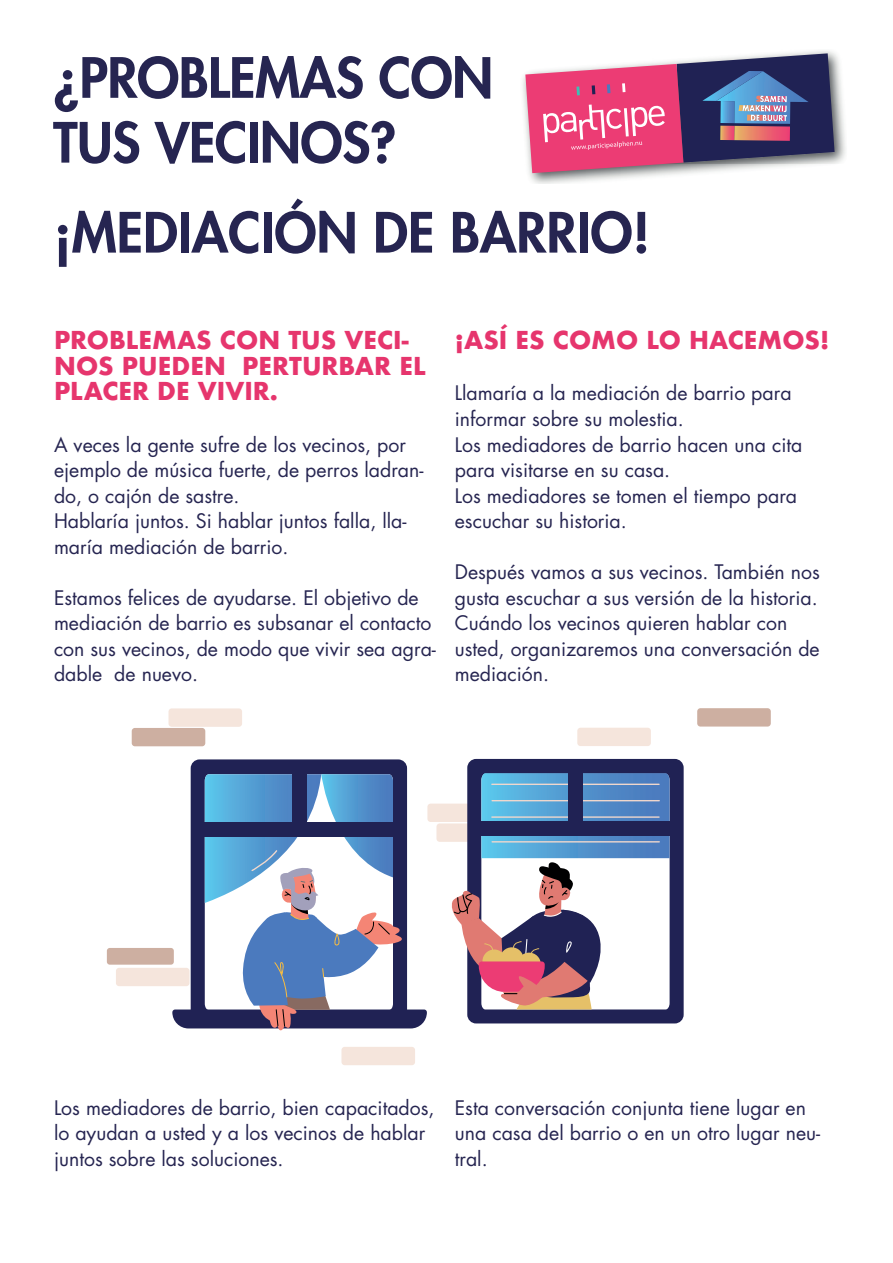
<style>
.page{position:relative;width:893px;height:1263px;background:#fff}
.page>*{position:absolute;margin:0;border:0;box-sizing:border-box;transform-origin:0 0}
.t1{font:800 54px/64.8px "Futura";letter-spacing:-.01em;color:#262551}
.t2{font:700 24px/25.5px "Futura";color:#e6356d}
.t3{font:19.5px/25.5px "Futura";color:#262551}
</style>
<div class="page">
<div style="left:436px;top:823px;width:74px;height:19px;background:#f5e5dc;border-radius:3px"></div>
<div style="left:427px;top:804px;width:74px;height:18px;background:#f5e5dc;border-radius:3px"></div>
<div style="left:467px;top:759px;width:217px;height:264px;background:#202254;border-radius:9px"></div>
<div style="left:191px;top:759px;width:216px;height:265px;background:#202254;border-radius:9px"></div>
<div style="left:132px;top:728px;width:73px;height:18px;background:#cdafa1;border-radius:3px"></div>
<div style="left:697px;top:708px;width:74px;height:18px;background:#cdafa1;border-radius:3px"></div>
<div style="left:169px;top:708px;width:73px;height:19px;background:#f5e5dc;border-radius:3px"></div>
<div style="left:341px;top:1047px;width:74px;height:18px;background:#f5e5dc;border-radius:3px"></div>
<div style="left:577px;top:728px;width:74px;height:18px;background:#f5e5dc;border-radius:3px"></div>
<svg style="left:172px;top:774px;width:255px;height:257px"></svg>
<svg style="left:449px;top:773px;width:221px;height:236px"></svg>
<div style="left:116px;top:968px;width:73px;height:18px;background:#f5e5dc;border-radius:3px"></div>
<div style="left:107px;top:948px;width:67px;height:17px;background:#cdafa1;border-radius:3px"></div>
<img style="left:522px;top:51px;width:324px;height:133px">
<svg style="left:525px;top:53px;width:310px;height:120px;background:#a3648a"></svg>
<p class="t1" style="left:53px;top:45px;width:441px">¿PROBLEMAS CON<br>TUS VECINOS?</p>
<p class="t1" style="left:54px;top:200px;width:598px">¡MEDIACIÓN DE BARRIO!</p>
<p class="t2" style="left:54px;top:328px;width:373px">PROBLEMAS CON TUS VECI-<br>NOS PUEDEN PERTURBAR EL<br>PLACER DE VIVIR.</p>
<p class="t3" style="left:54px;top:432px;width:371px">A veces la gente sufre de los vecinos, por ejemplo de música fuerte, de perros ladran&shy;do, o cajón de sastre.</p>
<p class="t3" style="left:54px;top:508px;width:354px">Hablaría juntos. Si hablar juntos falla, lla&shy;maría mediación de barrio.</p>
<p class="t3" style="left:54px;top:585px;width:383px">Estamos felices de ayudarse. El objetivo de mediación de barrio es subsanar el contacto con sus vecinos, de modo que vivir sea agra&shy;dable de nuevo.</p>
<p class="t2" style="left:455px;top:328px;width:376px">¡ASÍ ES COMO LO HACEMOS!</p>
<p class="t3" style="left:455px;top:381px;width:338px">Llamaría a la mediación de barrio para informar sobre su molestia.</p>
<p class="t3" style="left:455px;top:432px;width:349px">Los mediadores de barrio hacen una cita para visitarse en su casa.</p>
<p class="t3" style="left:455px;top:483px;width:344px">Los mediadores se tomen el tiempo para escuchar su historia.</p>
<p class="t3" style="left:455px;top:559px;width:366px">Después vamos a sus vecinos. También nos gusta escuchar a sus versión de la historia.</p>
<p class="t3" style="left:455px;top:610px;width:366px">Cuándo los vecinos quieren hablar con usted, organizaremos una conversación de mediación.</p>
<p class="t3" style="left:54px;top:1095px;width:382px">Los mediadores de barrio, bien capacitados, lo ayudan a usted y a los vecinos de hablar juntos sobre las soluciones.</p>
<p class="t3" style="left:455px;top:1095px;width:367px">Esta conversación conjunta tiene lugar en una casa del barrio o en un otro lugar neu&shy;tral.</p>
</div>
